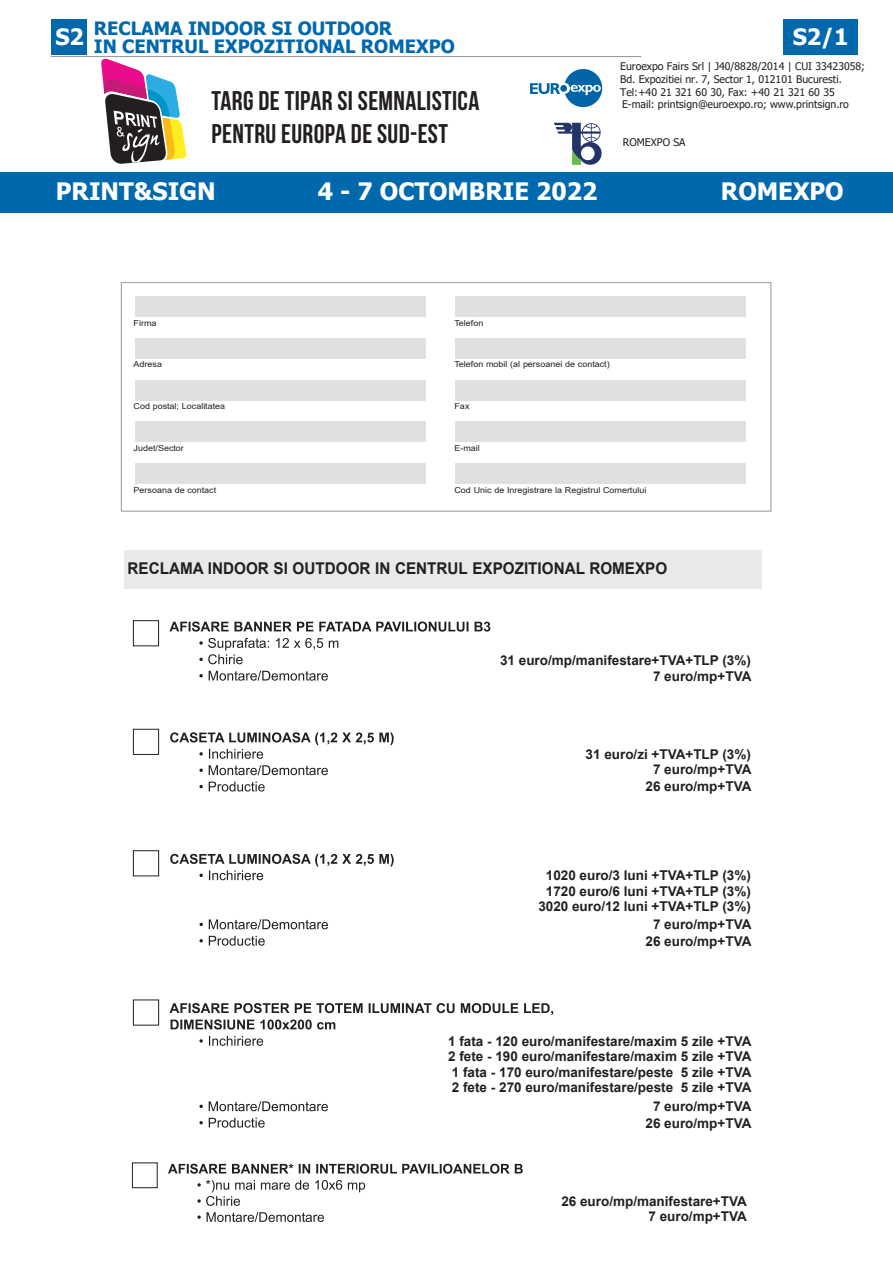
<style>
.page{position:relative;width:893px;height:1263px;background:#fff}
.page>*{position:absolute;margin:0;border:0;box-sizing:border-box;transform-origin:0 0}
.t1{font:700 27px/32.4px "Bebas Neue";letter-spacing:.015em;color:#231f20}
.t2{font:700 24px "Tahoma";color:#fff}
.t3{font:700 22.5px "Tahoma";color:#fff}
.t4{font:700 18.3px/18px "Tahoma";color:#0068ac}
.t5{font:700 16.2px "Arial";color:#231f20;scale:.94 1}
.t6{font:700 13.5px/15.8px "Arial";color:#231f20;text-align:right}
.t7{font:10.5px/12.9px "Tahoma";color:#231f20}
.t8{font:8.25px "Arial";color:#231f20;scale:1.08 1}
</style>
<div class="page">
<div style="left:124px;top:550px;width:637px;height:39px;background:#e9e9e9"></div>
<hr style="left:51px;top:56px;width:590px;height:1px;background:#939598">
<div style="left:51px;top:19px;width:36px;height:36px;background:#0068ac"></div>
<div style="left:783px;top:19px;width:74px;height:36px;background:#0068ac"></div>
<div style="left:133px;top:620px;width:26px;height:26px;border:1px solid #231f20"></div>
<svg style="left:169px;top:621px;width:321px;height:11px"></svg>
<svg style="left:199px;top:638px;width:139px;height:26px"></svg>
<svg style="left:199px;top:670px;width:129px;height:11px"></svg>
<div style="left:133px;top:850px;width:26px;height:26px;border:1px solid #231f20"></div>
<svg style="left:170px;top:854px;width:224px;height:26px"></svg>
<svg style="left:200px;top:919px;width:128px;height:10px"></svg>
<svg style="left:200px;top:936px;width:65px;height:10px"></svg>
<div style="left:133px;top:999px;width:26px;height:26px;border:1px solid #231f20"></div>
<svg style="left:170px;top:1003px;width:383px;height:26px"></svg>
<svg style="left:199px;top:1036px;width:64px;height:10px"></svg>
<svg style="left:199px;top:1101px;width:129px;height:10px"></svg>
<svg style="left:199px;top:1118px;width:66px;height:10px"></svg>
<div style="left:133px;top:729px;width:26px;height:26px;border:1px solid #231f20"></div>
<svg style="left:170px;top:732px;width:224px;height:27px"></svg>
<svg style="left:199px;top:765px;width:129px;height:10px"></svg>
<svg style="left:199px;top:782px;width:66px;height:9px"></svg>
<div style="left:132px;top:1162px;width:26px;height:26px;border:1px solid #231f20"></div>
<svg style="left:168px;top:1164px;width:355px;height:10px"></svg>
<svg style="left:197px;top:1180px;width:168px;height:26px"></svg>
<svg style="left:197px;top:1212px;width:127px;height:10px"></svg>
<div style="left:0;top:172px;width:893px;height:41px;background:#0068ac"></div>
<svg style="left:101px;top:58px;width:86px;height:106px"></svg>
<svg style="left:530px;top:69px;width:72px;height:38px"></svg>
<div style="left:560px;top:85px;width:7px;height:7px;background:#0064a6;border-radius:50%"></div>
<svg style="left:554px;top:123px;width:48px;height:42px"></svg>
<div style="left:121px;top:282px;width:650px;height:230px;border:1px solid #a7a9ac"></div>
<div style="left:456px;top:464px;width:290px;height:20px;background:#e0e0df"></div>
<div style="left:456px;top:422px;width:290px;height:20px;background:#e0e0df"></div>
<div style="left:456px;top:380px;width:290px;height:20px;background:#e0e0df"></div>
<div style="left:456px;top:338px;width:290px;height:20px;background:#e0e0df"></div>
<div style="left:456px;top:296px;width:290px;height:20px;background:#e0e0df"></div>
<div style="left:135px;top:464px;width:290px;height:20px;background:#e0e0df"></div>
<div style="left:135px;top:422px;width:290px;height:20px;background:#e0e0df"></div>
<div style="left:135px;top:380px;width:290px;height:20px;background:#e0e0df"></div>
<div style="left:135px;top:338px;width:290px;height:20px;background:#e0e0df"></div>
<div style="left:135px;top:296px;width:290px;height:20px;background:#e0e0df"></div>
<h3 class="t4" style="left:94px;top:20px;width:362px">RECLAMA INDOOR SI OUTDOOR<br>IN CENTRUL EXPOZITIONAL ROMEXPO</h3>
<h3 class="t3" style="left:55px;top:21px;width:30px">S2</h3>
<h3 class="t3" style="left:793px;top:21px;width:57px">S2/1</h3>
<h1 class="t1" style="left:212px;top:84px;width:269px">TARG DE TIPAR SI SEMNALISTICA<br>PENTRU EUROPA DE SUD-EST</h1>
<p class="t7" style="left:620px;top:61px;width:246px">Euroexpo Fairs Srl | J40/8828/2014 | CUI 33423058;<br>Bd. Expozitiei nr. 7, Sector 1, 012101 Bucuresti.<br>Tel:+40 21 321 60 30, Fax: +40 21 321 60 35</p>
<p class="t7" style="left:622px;top:98px;width:228px">E-mail: printsign@euroexpo.ro; www.printsign.ro</p>
<p class="t7" style="left:623px;top:137px;width:64px">ROMEXPO SA</p>
<h2 class="t2" style="left:56px;top:175px;width:161px">PRINT&amp;SIGN</h2>
<h2 class="t2" style="left:318px;top:175px;width:281px">4 - 7 OCTOMBRIE 2022</h2>
<h2 class="t2" style="left:721px;top:175px;width:124px">ROMEXPO</h2>
<p class="t8" style="left:134px;top:317px;width:23px">Firma</p>
<p class="t8" style="left:134px;top:359px;width:28px">Adresa</p>
<p class="t8" style="left:134px;top:401px;width:86px">Cod postal; Localitatea</p>
<p class="t8" style="left:134px;top:443px;width:48px">Judet/Sector</p>
<p class="t8" style="left:134px;top:485px;width:78px">Persoana de contact</p>
<p class="t8" style="left:454px;top:317px;width:28px">Telefon</p>
<p class="t8" style="left:454px;top:359px;width:145px">Telefon mobil (al persoanei de contact)</p>
<p class="t8" style="left:454px;top:401px;width:15px">Fax</p>
<p class="t8" style="left:454px;top:443px;width:25px">E-mail</p>
<p class="t8" style="left:454px;top:485px;width:179px">Cod Unic de Inregistrare la Registrul Comertului</p>
<p class="t5" style="left:128px;top:556px;width:576px">RECLAMA INDOOR SI OUTDOOR IN CENTRUL EXPOZITIONAL ROMEXPO</p>
<p class="t6" style="left:500px;top:652px;width:253px">31 euro/mp/manifestare+TVA+TLP (3%)<br>7 euro/mp+TVA</p>
<p class="t6" style="left:586px;top:746px;width:167px">31 euro/zi +TVA+TLP (3%)<br>7 euro/mp+TVA</p>
<p class="t6" style="left:645px;top:779px;width:107px">26 euro/mp+TVA</p>
<p class="t6" style="left:538px;top:868px;width:214px;text-align:center">1020 euro/3 luni +TVA+TLP (3%)<br>1720 euro/6 luni +TVA+TLP (3%)<br>3020 euro/12 luni +TVA+TLP (3%)</p>
<p class="t6" style="left:645px;top:916px;width:107px;line-height:16.4px;text-align:center">7 euro/mp+TVA<br>26 euro/mp+TVA</p>
<p class="t6" style="left:448px;top:1033px;width:305px;text-align:justify">1 fata - 120 euro/manifestare/maxim 5 zile +TVA 2 fete - 190 euro/manifestare/maxim 5 zile +TVA 1 fata - 170 euro/manifestare/peste 5 zile +TVA 2 fete - 270 euro/manifestare/peste 5 zile +TVA</p>
<p class="t6" style="left:645px;top:1098px;width:107px;line-height:16.4px;text-align:center">7 euro/mp+TVA<br>26 euro/mp+TVA</p>
<p class="t6" style="left:561px;top:1193px;width:187px">26 euro/mp/manifestare+TVA<br>7 euro/mp+TVA</p>
</div>
